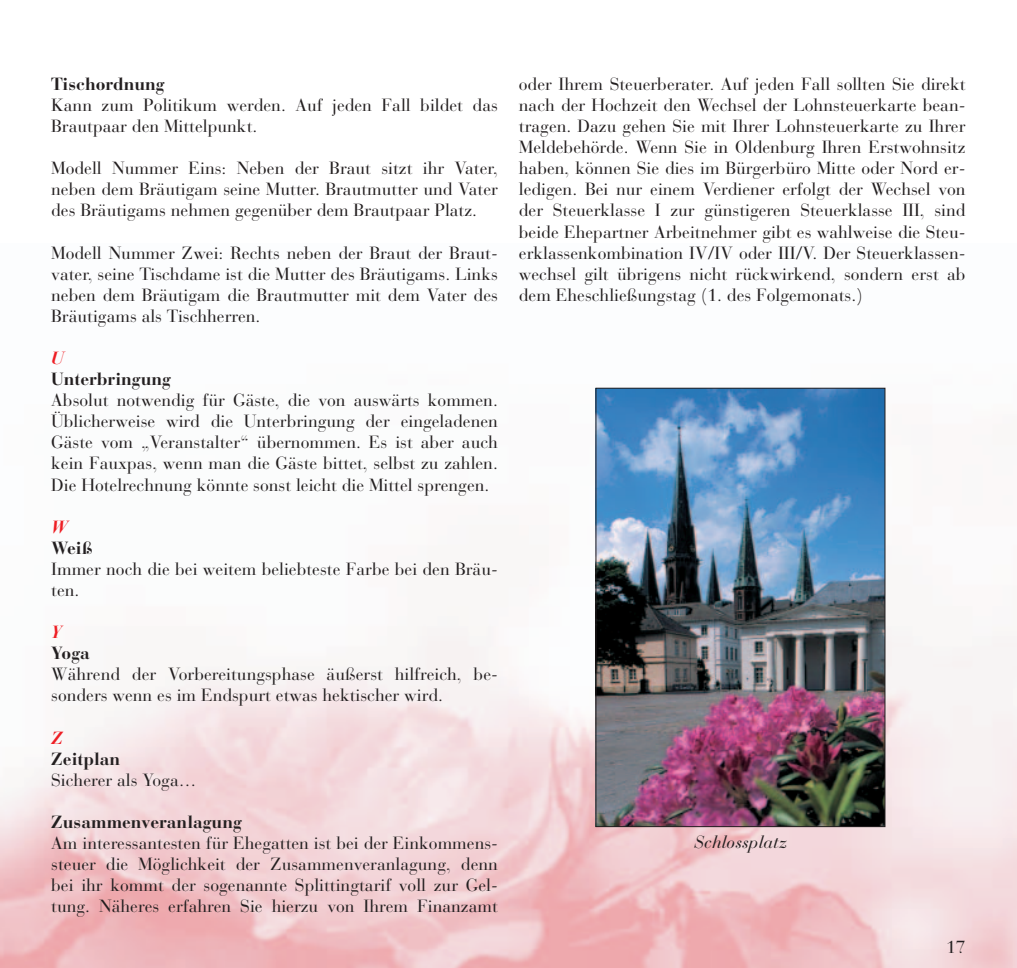
<style>
.page{position:relative;width:1017px;height:968px;background:#fff}
.page>*{position:absolute;margin:0;border:0;box-sizing:border-box;transform-origin:0 0}
.t1{font:17.5px/21.2px "Bauer Bodoni";color:#231f20;text-align:justify}
.t2{font:700 17.5px "Bauer Bodoni";color:#231f20}
.t3{font:italic 17.5px "Bauer Bodoni";color:#231f20}
.t4{font:italic 700 17.5px "Bauer Bodoni";color:#ee1e24}
</style>
<div class="page">
<img style="left:597px;top:389px;width:286px;height:436px">
<div style="left:595px;top:387px;width:290px;height:440px;border:1px solid #231f20"></div>
<p class="t2" style="left:51px;top:77px;width:115px">Tischordnung</p>
<p class="t1" style="left:51px;top:96px;width:448px">Kann zum Politikum werden. Auf jeden Fall bildet das<br>Brautpaar den Mittelpunkt.</p>
<p class="t1" style="left:51px;top:159px;width:448px">Modell Nummer Eins: Neben der Braut sitzt ihr Vater, neben dem Bräutigam seine Mutter. Brautmutter und Vater des Bräutigams nehmen gegenüber dem Brautpaar Platz.</p>
<p class="t1" style="left:51px;top:244px;width:448px">Modell Nummer Zwei: Rechts neben der Braut der Braut&shy;vater, seine Tischdame ist die Mutter des Bräutigams. Links neben dem Bräutigam die Brautmutter mit dem Vater des Bräutigams als Tischherren.</p>
<p class="t4" style="left:51px;top:351px;width:14px">U</p>
<p class="t2" style="left:51px;top:372px;width:121px">Unterbringung</p>
<p class="t1" style="left:51px;top:391px;width:448px">Absolut notwendig für Gäste, die von auswärts kommen.<br>Üblicherweise wird die Unterbringung der eingeladenen Gäste vom „Veranstalter“ übernommen. Es ist aber auch kein Fauxpas, wenn man die Gäste bittet, selbst zu zahlen.<br>Die Hotelrechnung könnte sonst leicht die Mittel sprengen.</p>
<p class="t4" style="left:51px;top:520px;width:18px">W</p>
<p class="t2" style="left:51px;top:541px;width:43px">Weiß</p>
<p class="t1" style="left:51px;top:560px;width:448px">Immer noch die bei weitem beliebteste Farbe bei den Bräu&shy;ten.</p>
<p class="t4" style="left:51px;top:625px;width:12px">Y</p>
<p class="t2" style="left:51px;top:646px;width:40px">Yoga</p>
<p class="t1" style="left:51px;top:665px;width:448px">Während der Vorbereitungsphase äußerst hilfreich, be&shy;sonders wenn es im Endspurt etwas hektischer wird.</p>
<p class="t4" style="left:51px;top:730px;width:13px">Z</p>
<p class="t2" style="left:51px;top:751px;width:71px">Zeitplan</p>
<p class="t1" style="left:51px;top:770px;width:147px">Sicherer als Yoga…</p>
<p class="t2" style="left:51px;top:814px;width:192px">Zusammenveranlagung</p>
<p class="t1" style="left:51px;top:834px;width:448px">Am interessantesten für Ehegatten ist bei der Einkommens&shy;steuer die Möglichkeit der Zusammenveranlagung, denn bei ihr kommt der sogenannte Splittingtarif voll zur Gel&shy;tung. Näheres erfahren Sie hierzu von Ihrem Finanzamt</p>
<p class="t1" style="left:519px;top:75px;width:448px">oder Ihrem Steuerberater. Auf jeden Fall sollten Sie direkt nach der Hochzeit den Wechsel der Lohnsteuerkarte bean&shy;tragen. Dazu gehen Sie mit Ihrer Lohnsteuerkarte zu Ihrer Meldebehörde. Wenn Sie in Oldenburg Ihren Erstwohnsitz haben, können Sie dies im Bürgerbüro Mitte oder Nord er&shy;ledigen. Bei nur einem Verdiener erfolgt der Wechsel von der Steuerklasse I zur günstigeren Steuerklasse III, sind beide Ehepartner Arbeitnehmer gibt es wahlweise die Steu&shy;erklassenkombination IV/IV oder III/V. Der Steuerklassen&shy;wechsel gilt übrigens nicht rückwirkend, sondern erst ab dem Eheschließungstag (1. des Folgemonats.)</p>
<p class="t3" style="left:694px;top:835px;width:94px">Schlossplatz</p>
<p class="t1" style="left:946px;top:938px;width:21px">17</p>
</div>
